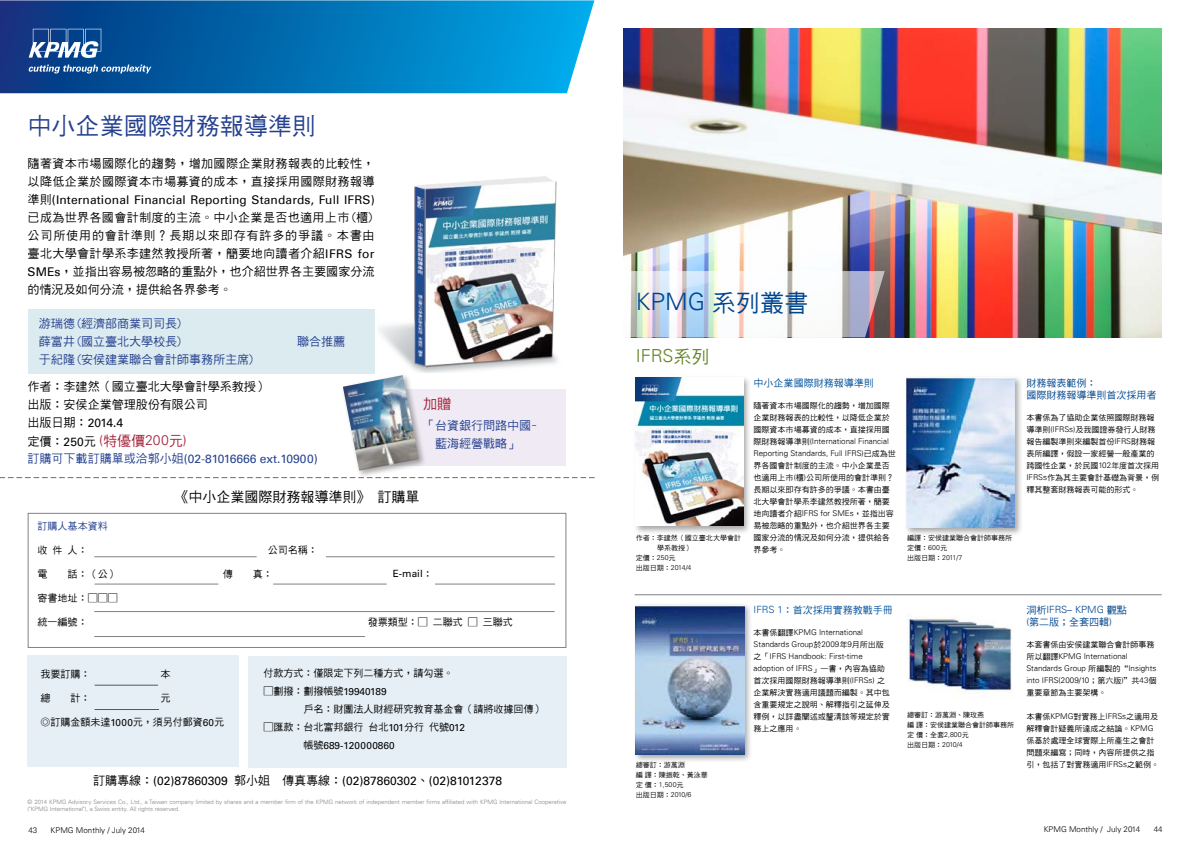
<style>
.page{position:relative;width:1191px;height:842px;background:#fff}
.page>*{position:absolute;margin:0;border:0;box-sizing:border-box;transform-origin:0 0}
.t1{font:24px "DF Hei Md HK BF";color:#24408f}
.t2{font:300 24px "Univers 45";color:#00468f}
.t3{font:300 18px "Univers 45";color:#648325}
.t4{font:14px "DF Hei Md HK BF";color:#a52138}
.t5{font:14px "DF Hei Md HK BF";color:#000}
.t6{font:300 14px "Univers 45";color:#a52138}
.t7{font:12px/18px "DF Hei Md HK BF";letter-spacing:.005em;color:#000;text-align:justify}
.t8{font:12px/18px "DF Hei Md HK BF";color:#24408f}
.t9{font:12px "Univers 55 Roman";color:#000}
.t10{font:12px/18px "DF Hei Md HK BF";letter-spacing:.035em;color:#000}
.t11{font:12px "Universfor KPMG";letter-spacing:.01em;color:#000}
.t12{font:12px "Universfor KPMG";color:#24408f}
.t13{font:10px/18px "DF Hei Md HK BF";color:#000}
.t14{font:10px/12px "DF Hei Md HK BF";color:#00468f}
.t15{font:10px "DF Hei Md HK BF";color:#00529b}
.t16{font:10px "Univers 55 Roman";color:#000}
.t17{font:300 10px "Univers 45";color:#00468f}
.t18{font:10px "DF Hei Md HK BF";color:#24408f}
.t19{font:8px/12px "DF Hei Md HK BF";color:#000}
.t20{font:300 8px/12px "Univers 45";color:#000}
.t21{font:7px/10px "DF Hei Md HK BF";color:#000}
.t22{font:300 7px/10px "Univers 45";letter-spacing:-.06em;color:#000}
.t23{font:300 6px/7.2px "Univers 45";color:#808284}
.s1{font-family:"DF Hei Md HK BF"}
.s2{font-family:"Universfor KPMG"}
.s3{font-size:12px;color:#000}
.s4{font-family:"Univers 55 Roman";font-size:12px;color:#000}
.s5{font-family:"Univers 55 Roman"}
.s6{font-family:"DF Hei Md HK BF";font-weight:400}
.s7{font-family:"Univers 45";font-weight:300}
</style>
<div class="page">
<div style="left:360px;top:389px;width:206px;height:77px;background:#efeaf3"></div>
<div style="left:248px;top:656px;width:318px;height:112px;background:#e6eff6"></div>
<div style="left:28px;top:656px;width:211px;height:111px;background:#e6eff6"></div>
<div style="left:28px;top:513px;width:538px;height:135px;border:1px solid #808284"></div>
<hr style="left:94px;top:556px;width:163px;height:1px;background:#808284">
<hr style="left:326px;top:556px;width:228px;height:1px;background:#808284">
<hr style="left:95px;top:584px;width:123px;height:1px;background:#808284">
<hr style="left:273px;top:584px;width:114px;height:1px;background:#808284">
<hr style="left:435px;top:584px;width:120px;height:1px;background:#808284">
<hr style="left:94px;top:611px;width:460px;height:1px;background:#808284">
<hr style="left:94px;top:636px;width:271px;height:1px;background:#808284">
<hr style="left:95px;top:685px;width:63px;height:1px;background:#58585b">
<hr style="left:95px;top:709px;width:64px;height:1px;background:#58585b">
<svg style="left:0;top:0;width:594px;height:93px;background:#0975b7"></svg>
<svg style="left:29px;top:29px;width:122px;height:44px;background:#356aa4"></svg>
<svg style="left:0;top:477px;width:595px;height:1px"></svg>
<img style="left:379px;top:176px;width:179px;height:197px">
<div style="left:28px;top:309px;width:346px;height:64px;background:#dcebef"></div>
<div style="left:340px;top:373px;width:86px;height:106px;background:#000;opacity:.35"></div>
<img style="left:343px;top:375px;width:76px;height:96px">
<img style="left:623px;top:28px;width:538px;height:309px">
<svg style="left:623px;top:271px;width:261px;height:66px"></svg>
<div style="left:633px;top:375px;width:118px;height:159px;background:#000;opacity:.35"></div>
<img style="left:636px;top:378px;width:107px;height:148px">
<div style="left:904px;top:375px;width:119px;height:162px;background:#000;opacity:.35"></div>
<img style="left:906px;top:378px;width:108px;height:150px">
<div style="left:633px;top:602px;width:119px;height:160px;background:#000;opacity:.35"></div>
<img style="left:636px;top:605px;width:108px;height:149px">
<img style="left:908px;top:616px;width:104px;height:78px">
<hr style="left:634px;top:594px;width:527px;height:1px;background:#5d6067">
<h1 class="t1" style="left:28px;top:113px;width:289px">中小企業國際財務報導準則</h1>
<h3 class="t10" style="left:28px;top:155px;width:348px">隨著資本市場國際化的趨勢，增加國際企業財務報表的比較性，以降低企業於國際資本市場募資的成本，直接採用國際財務報導</h3>
<h3 class="t11" style="left:28px;top:193px;width:348px"><span class="s1">準則</span>(International Financial Reporting Standards, Full IFRS)</h3>
<h3 class="t7" style="left:28px;top:209px;width:348px">已成為世界各國會計制度的主流。中小企業是否也適用上市(櫃)公司所使用的會計準則？長期以來即存有許多的爭議。本書由臺北大學會計學系李建然教授所著，簡要地向讀者介紹<span class="s2">IFRS for SMEs</span>，並指出容易被忽略的重點外，也介紹世界各主要國家分流的情況及如何分流，提供給各界參考。</h3>
<h3 class="t8" style="left:39px;top:314px;width:145px">游瑞德(經濟部商業司司長)薛富井(國立臺北大學校長)</h3>
<h3 class="t8" style="left:39px;top:350px;width:217px">于紀隆(安侯建業聯合會計師事務所主席)</h3>
<h3 class="t8" style="left:297px;top:332px;width:49px">聯合推薦</h3>
<h3 class="t7" style="left:28px;top:377px;width:241px">作者：李建然（國立臺北大學會計學系教授）出版：安侯企業管理股份有限公司</h3>
<h3 class="t9" style="left:28px;top:415px;width:97px"><span class="s1">出版日期：</span>2014.4</h3>
<h3 class="t4" style="left:28px;top:434px;width:286px"><span class="s3">定價：</span><span class="s4">250</span><span class="s3">元</span> <span class="s5">2014</span>年<span class="s5">6</span>月底前可享優惠價<span class="s5">200</span>元)</h3>
<h3 class="t12" style="left:28px;top:451px;width:291px"><span class="s1">訂購可下載訂購單或洽郭小姐</span>(02-81016666 ext.10900)</h3>
<h3 class="t6" style="left:99px;top:432px;width:89px">(<span class="s6">特優價</span>200<span class="s6">元</span>)</h3>
<h3 class="t4" style="left:423px;top:397px;width:29px">加贈</h3>
<h3 class="t8" style="left:423px;top:417px;width:115px;text-align:center">「台資銀行問路中國-藍海經營戰略」</h3>
<h3 class="t5" style="left:174px;top:490px;width:246px">《中小企業國際財務報導準則》 訂購單</h3>
<p class="t18" style="left:38px;top:521px;width:72px">訂購人基本資料</p>
<p class="t13" style="left:38px;top:565px;width:11px">電</p>
<p class="t13" style="left:68px;top:565px;width:51px">話：（公）</p>
<p class="t13" style="left:223px;top:565px;width:61px">傳　 真：　</p>
<p class="t16" style="left:393px;top:568px;width:41px">E-mail<span class="s1">：</span></p>
<p class="t13" style="left:38px;top:589px;width:116px">寄書地址：□□□ 　　　</p>
<p class="t13" style="left:38px;top:613px;width:66px">統一編號： 　</p>
<p class="t13" style="left:368px;top:613px;width:147px">發票類型：□ 二聯式 □ 三聯式</p>
<p class="t13" style="left:263px;top:664px;width:191px">付款方式：僅限定下列二種方式，請勾選。</p>
<p class="t13" style="left:303px;top:682px;width:241px;text-indent:-40px">□劃撥：劃撥帳號<span class="s5">19940189<br></span>戶名：財團法人財經研究教育基金會（請將收據回傳）</p>
<p class="t13" style="left:263px;top:718px;width:203px">□匯款：台北富邦銀行 台北<span class="s5">101</span>分行 代號<span class="s5">012</span></p>
<p class="t16" style="left:303px;top:739px;width:93px"><span class="s1">帳號</span>689-120000860</p>
<h3 class="t9" style="left:93px;top:774px;width:410px"><span class="s1">訂購專線：</span>(02)87860309 <span class="s1">郭小姐 傳真專線：</span>(02)87860302<span class="s1">、</span>(02)81012378</h3>
<p class="t23" style="left:28px;top:798px;width:540px">© 2014 KPMG Advisory Services Co., Ltd., a Taiwan company limited by shares and a member firm of the KPMG network of independent member firms affiliated with KPMG International Cooperative ("KPMG International"), a Swiss entity. All rights reserved.</p>
<p class="t13" style="left:40px;top:665px;width:51px">我要訂購：</p>
<p class="t13" style="left:160px;top:665px;width:11px">本</p>
<p class="t13" style="left:40px;top:689px;width:11px">總</p>
<p class="t13" style="left:70px;top:689px;width:21px">計：</p>
<p class="t13" style="left:160px;top:689px;width:11px">元</p>
<p class="t13" style="left:40px;top:713px;width:185px">◎訂購金額未達<span class="s5">1000</span>元，須另付郵資<span class="s5">60</span>元</p>
<h1 class="t2" style="left:636px;top:287px;width:173px">KPMG <span class="s6">系列叢書</span></h1>
<h2 class="t3" style="left:636px;top:344px;width:75px">IFRS<span class="s6">系列</span></h2>
<p class="t21" style="left:636px;top:532px;width:106px">作者：李建然（國立臺北大學會計</p>
<p class="t21" style="left:657px;top:542px;width:36px">學系教授）</p>
<p class="t21" style="left:636px;top:552px;width:41px">定價：<span class="s7">250</span>元</p>
<p class="t22" style="left:636px;top:562px;width:57px"><span class="s6">出版日期：</span>2014/4</p>
<p class="t15" style="left:753px;top:378px;width:121px">中小企業國際財務報導準則</p>
<p class="t19" style="left:753px;top:400px;width:137px;text-align:justify">隨著資本市場國際化的趨勢，增加國際企業財務報表的比較性，以降低企業於國際資本市場募資的成本，直接採用國</p>
<p class="t20" style="left:753px;top:435px;width:144px"><span class="s6">際財務報導準則</span>(International Financial<br>Reporting Standards, Full IFRS)<span class="s6">已成為世</span></p>
<p class="t19" style="left:753px;top:460px;width:142px">界各國會計制度的主流。中小企業是否也適用上市<span class="s7">(</span>櫃<span class="s7">)</span>公司所使用的會計準則？長期以來即存有許多的爭議。本書由臺北大學會計學系李建然教授所著，簡要地向讀者介紹<span class="s7">IFRS for SMEs</span>，並指出容易被忽略的重點外，也介紹世界各主要國家分流的情況及如何分流，提供給各界參考。</p>
<p class="t21" style="left:907px;top:532px;width:106px">編譯：安侯建業聯合會計師事務所定價：<span class="s7">600</span>元</p>
<p class="t22" style="left:907px;top:552px;width:57px"><span class="s6">出版日期：</span>2011/7</p>
<p class="t14" style="left:1026px;top:377px;width:131px">財務報表範例：<br>國際財務報導準則首次採用者</p>
<p class="t19" style="left:1026px;top:412px;width:134px">本書係為了協助企業依照國際財務報導準則<span class="s7">(IFRSs)</span>及我國證券發行人財務報告編製準則來編製首份<span class="s7">IFRS</span>財務報表所編譯，假設一家經營一般產業的跨國性企業，於民國<span class="s7">102</span>年度首次採用<br><span class="s7">IFRSs</span>作為其主要會計基礎為背景，例釋其整套財務報表可能的形式。</p>
<p class="t21" style="left:636px;top:759px;width:73px">總審訂：游萬淵<br>編譯：陳振乾、黃泳華</p>
<p class="t22" style="left:636px;top:779px;width:57px"><span class="s6">定價：</span>1,500<span class="s6">元出版日期：</span>2010/6</p>
<p class="t15" style="left:753px;top:605px;width:141px"><span class="s7">IFRS 1</span>：首次採用實務教戰手冊</p>
<p class="t20" style="left:753px;top:626px;width:132px"><span class="s6">本書係翻譯</span>KPMG International<br>Standards Group<span class="s6">於</span>2009<span class="s6">年</span>9<span class="s6">月所出版之「</span>IFRS Handbook: First-time adoption of IFRS<span class="s6">」一書，內容為協助</span></p>
<p class="t19" style="left:753px;top:675px;width:137px">首次採用國際財務報導準則<span class="s7">(IFRSs)</span> 之企業解決實務適用議題而編製。其中包含重要規定之說明、解釋指引之延伸及釋例，以詳盡闡述或釐清該等規定於實務上之應用。</p>
<p class="t21" style="left:907px;top:710px;width:108px">總審訂：游萬淵、陳玫燕<br>編譯：安侯建業聯合會計師事務所定價：全套<span class="s7">2,800</span>元</p>
<p class="t22" style="left:907px;top:739px;width:57px"><span class="s6">出版日期：</span>2010/4</p>
<p class="t17" style="left:1026px;top:603px;width:102px"><span class="s6">洞析</span>IFRS– KPMG <span class="s6">觀點</span></p>
<p class="t14" style="left:1026px;top:616px;width:87px"><span class="s7">(</span>第二版；全套四輯<span class="s7">)</span></p>
<p class="t19" style="left:1026px;top:639px;width:129px">本套書係由安侯建業聯合會計師事務</p>
<p class="t20" style="left:1026px;top:650px;width:132px"><span class="s6">所以翻譯</span>KPMG International<br>Standards Group <span class="s6">所編製的“</span>Insights into IFRS(2009/10<span class="s6">；第六版</span>)<span class="s6">＂共</span>43<span class="s6">個</span></p>
<p class="t19" style="left:1026px;top:687px;width:81px">重要章節為主要架構。</p>
<p class="t19" style="left:1026px;top:711px;width:134px">本書係<span class="s7">KPMG</span>對實務上<span class="s7">IFRSs</span>之適用及解釋會計疑義所達成之結論。<span class="s7">KPMG</span>係基於處理全球實際上所產生之會計問題來編寫；同時，內容所提供之指引，包括了對實務適用<span class="s7">IFRSs</span>之範例。</p>
<p class="t20" style="left:28px;top:824px;width:10px">43</p>
<p class="t20" style="left:51px;top:824px;width:96px">KPMG Monthly / July 2014</p>
<p class="t20" style="left:1043px;top:823px;width:98px">KPMG Monthly / July 2014</p>
<p class="t20" style="left:1153px;top:823px;width:10px">44</p>
</div>
